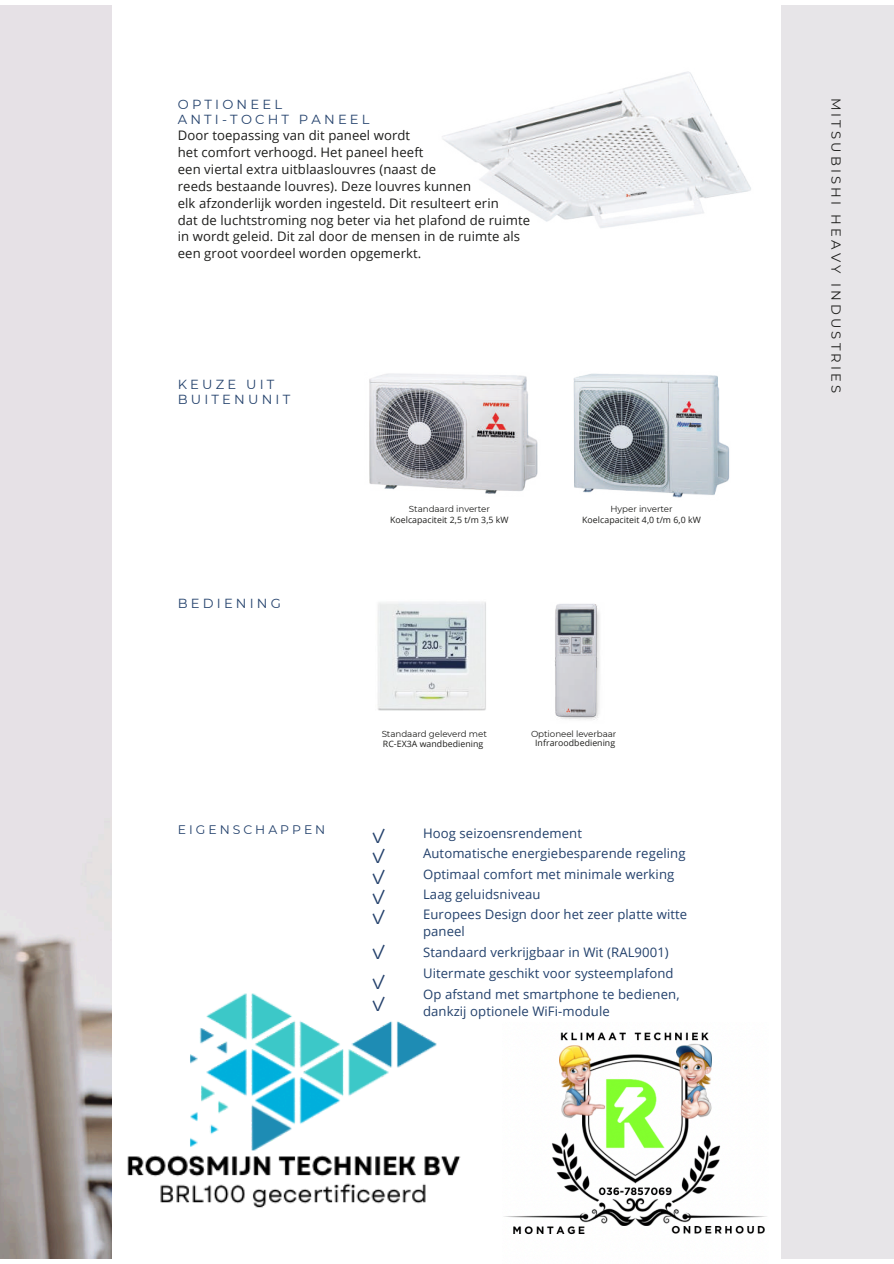
<style>
.page{position:relative;width:894px;height:1264px;background:#fff}
.page>*{position:absolute;margin:0;border:0;box-sizing:border-box;transform-origin:0 0}
.t1{font:20.4px/20.2px "IBM Plex Sans Cond";color:#24416c;text-align:justify}
.t2{font:13.05px/16.6px "Open Sans";letter-spacing:.005em;color:#1d1d1b}
.t3{font:13.05px/20.2px "Open Sans";letter-spacing:.005em;color:#23416c}
.t4{font:13.05px/15.8px "Montserrat";letter-spacing:.24em;color:#23416c}
.t5{font:13.05px "Montserrat";letter-spacing:.24em;color:#1d1d1b}
.t6{font:12.45px "Montserrat";letter-spacing:.24em;color:#23416c}
.t7{font:8.7px "Open Sans";letter-spacing:.005em;color:#1d1d1b}
.t8{font:8.7px "Montserrat";letter-spacing:-.01em;color:#1d1d1b}
.s1{font-family:"Montserrat";color:#23416c}
</style>
<div class="page">
<div style="left:781px;top:6px;width:111px;height:1251px;background:#e7e5e8"></div>
<img style="left:442px;top:71px;width:309px;height:157px">
<img style="left:573px;top:373px;width:157px;height:125px">
<img style="left:369px;top:373px;width:169px;height:121px">
<img style="left:555px;top:603px;width:45px;height:117px">
<img style="left:377px;top:602px;width:109px;height:109px">
<img style="left:621px;top:1032px;width:146px;height:202px">
<img style="left:6px;top:775px;width:615px;height:484px">
<p class="t2" style="left:178px;top:95px;width:354px"><span class="s1">OPTIONEEL<br>ANTI-TOCHT PANEEL<br></span>Door toepassing van dit paneel wordt<br>het comfort verhoogd. Het paneel heeft<br>een viertal extra uitblaaslouvres (naast de<br>reeds bestaande louvres). Deze louvres kunnen<br>elk afzonderlijk worden ingesteld. Dit resulteert erin<br>dat de luchtstroming nog beter via het plafond de ruimte in wordt geleid. Dit zal door de mensen in de ruimte als een groot voordeel worden opgemerkt.</p>
<p class="t4" style="left:178px;top:376px;width:114px">KEUZE UIT<br>BUITENUNIT</p>
<p class="t4" style="left:178px;top:595px;width:105px">BEDIENING</p>
<p class="t8" style="left:409px;top:504px;width:82px">Standaard inverter</p>
<p class="t7" style="left:390px;top:513px;width:120px">Koelcapaciteit 2,5 t/m 3,5 kW</p>
<h2 class="t8" style="left:610px;top:504px;width:64px">Hyper inverter</h2>
<p class="t7" style="left:582px;top:513px;width:120px">Koelcapaciteit 4,0 t/m 6,0 kW</p>
<h1 class="t8" style="left:381px;top:728px;width:107px">Standaard geleverd met</h1>
<p class="t7" style="left:383px;top:737px;width:102px">RC-EX3A wandbediening</p>
<p class="t8" style="left:531px;top:728px;width:87px">Optioneel leverbaar</p>
<p class="t7" style="left:535px;top:736px;width:81px">Infraroodbediening</p>
<p class="t6" style="left:178px;top:821px;width:149px">EIGENSCHAPPEN</p>
<p class="t1" style="left:370px;top:825px;width:17px">✓ ✓ ✓ ✓ ✓</p>
<h1 class="t1" style="left:370px;top:941px;width:17px">✓</h1>
<h1 class="t1" style="left:370px;top:971px;width:17px">✓</h1>
<p class="t1" style="left:370px;top:993px;width:17px">✓</p>
<p class="t3" style="left:423px;top:823px;width:265px">Hoog seizoensrendement<br>Automatische energiebesparende regeling Optimaal comfort met minimale werking Laag geluidsniveau<br>Europees Design door het zeer platte witte</p>
<p class="t3" style="left:423px;top:920px;width:258px;line-height:21px">paneel<br>Standaard verkrijgbaar in Wit (RAL9001)<br>Uitermate geschikt voor systeemplafond<br>Op afstand met smartphone te bedienen,</p>
<p class="t3" style="left:423px;top:1000px;width:188px">dankzij optionele WiFi-module</p>
<p class="t5" style="left:843px;top:98px;width:297px;rotate:90deg">MITSUBISHI HEAVY INDUSTRIES</p>
</div>
